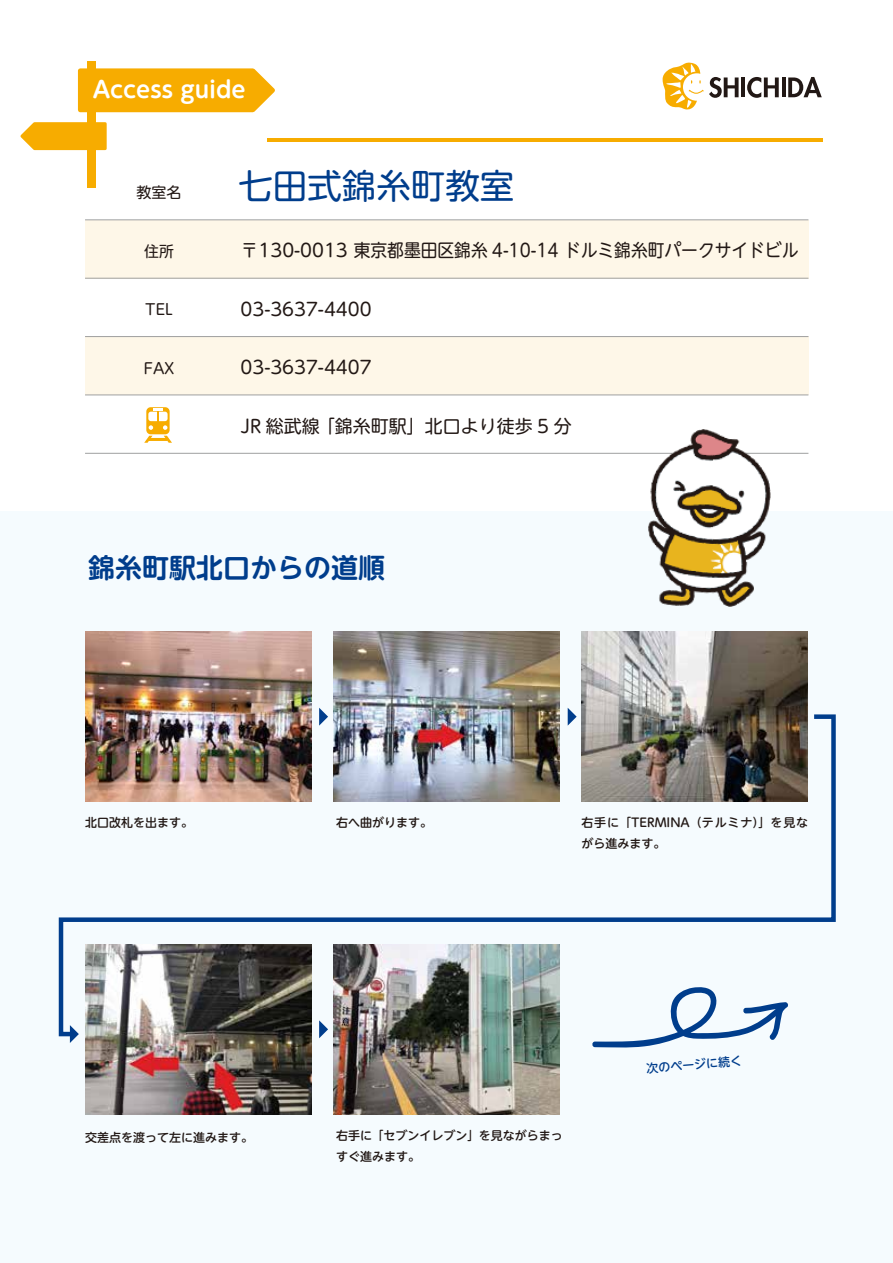
<style>
.page{position:relative;width:893px;height:1263px;background:#fff}
.page>*{position:absolute;margin:0;border:0;box-sizing:border-box;transform-origin:0 0}
.t1{font:34.5px "UD Shin M Go Pro";color:#003d8c}
.t2{font:700 27px "UD Shin M Go Pro De";color:#003d8c}
.t3{font:700 22.5px "UD Shin M Go Pro De";color:#fff}
.t4{font:18px "UD Shin M Go Pro";color:#221815}
.t5{font:15px "UD Shin M Go Pro";color:#221815}
.t6{font:500 12px/21px "UD Shin M Go Pro";color:#221815}
.t7{font:500 12px "UD Shin M Go Pro";color:#003d8c}
</style>
<div class="page">
<div style="left:85px;top:220px;width:723px;height:58px;background:#fef7e8"></div>
<div style="left:85px;top:337px;width:723px;height:58px;background:#fef7e8"></div>
<div style="left:0;top:512px;width:893px;height:751px;background:#f5fbfe"></div>
<svg style="left:662px;top:62px;width:77px;height:48px"></svg>
<hr style="left:741px;top:77px;width:4px;height:20px;background:#221815">
<svg style="left:747px;top:77px;width:32px;height:21px"></svg>
<hr style="left:782px;top:77px;width:3px;height:20px;background:#221815">
<svg style="left:788px;top:77px;width:34px;height:20px"></svg>
<hr style="left:85px;top:219px;width:723px;height:1px;background:#9fa0a0">
<hr style="left:85px;top:278px;width:723px;height:1px;background:#9fa0a0">
<hr style="left:85px;top:336px;width:723px;height:1px;background:#9fa0a0">
<hr style="left:85px;top:395px;width:723px;height:1px;background:#9fa0a0">
<hr style="left:85px;top:453px;width:723px;height:1px;background:#9fa0a0">
<svg style="left:58px;top:712px;width:778px;height:326px"></svg>
<svg style="left:568px;top:708px;width:9px;height:18px"></svg>
<svg style="left:319px;top:708px;width:9px;height:18px"></svg>
<svg style="left:70px;top:1025px;width:9px;height:18px"></svg>
<hr style="left:267px;top:139px;width:555px;height:3px;background:#f7ac00">
<div style="left:88px;top:61px;width:8px;height:127px;background:#f7ac00"></div>
<svg style="left:20px;top:66px;width:259px;height:87px"></svg>
<img style="left:648px;top:429px;width:122px;height:177px">
<div style="left:146px;top:407px;width:24px;height:27px;background:#f7ac00;border-radius:4px"></div>
<svg style="left:148px;top:412px;width:20px;height:9px"></svg>
<svg style="left:149px;top:408px;width:18px;height:22px"></svg>
<hr style="left:148px;top:438px;width:20px;height:3px;background:#f7ac00">
<svg style="left:144px;top:436px;width:9px;height:7px"></svg>
<svg style="left:164px;top:436px;width:8px;height:7px"></svg>
<svg style="left:319px;top:1020px;width:9px;height:18px"></svg>
<svg style="left:591px;top:986px;width:198px;height:62px"></svg>
<img style="left:86px;top:632px;width:226px;height:170px">
<img style="left:333px;top:632px;width:227px;height:170px">
<img style="left:86px;top:944px;width:226px;height:170px">
<img style="left:333px;top:944px;width:227px;height:170px">
<img style="left:582px;top:632px;width:226px;height:170px">
<h3 class="t3" style="left:93px;top:71px;width:155px">Access guide</h3>
<p class="t5" style="left:137px;top:180px;width:46px">教室名</p>
<h1 class="t1" style="left:238px;top:158px;width:278px">七田式錦糸町教室</h1>
<p class="t5" style="left:144px;top:239px;width:31px">住所</p>
<h3 class="t4" style="left:241px;top:236px;width:559px">〒130-0013 東京都墨田区錦糸 4-10-14 ドルミ錦糸町パークサイドビル</h3>
<p class="t5" style="left:145px;top:297px;width:29px">TEL</p>
<h3 class="t4" style="left:241px;top:294px;width:132px">03-3637-4400</h3>
<p class="t5" style="left:144px;top:356px;width:32px">FAX</p>
<h3 class="t4" style="left:241px;top:353px;width:132px">03-3637-4407</h3>
<h3 class="t4" style="left:241px;top:411px;width:333px">JR 総武線 「錦糸町駅」北口より徒歩 5 分</h3>
<h2 class="t2" style="left:88px;top:545px;width:298px">錦糸町駅北口からの道順</h2>
<p class="t6" style="left:85px;top:812px;width:109px">北口改札を出ます。</p>
<p class="t6" style="left:85px;top:1126px;width:169px">交差点を渡って左に進みます。</p>
<p class="t6" style="left:336px;top:812px;width:97px">右へ曲がります。</p>
<p class="t6" style="left:581px;top:812px;width:228px">右手に「TERMINA（テルミナ）」を見ながら進みます。</p>
<p class="t6" style="left:336px;top:1124px;width:228px">右手に「セブンイレブン」を見ながらまっすぐ進みます。</p>
<p class="t7" style="left:646px;top:1059px;width:97px;rotate:-5deg">次のページに続く</p>
</div>
